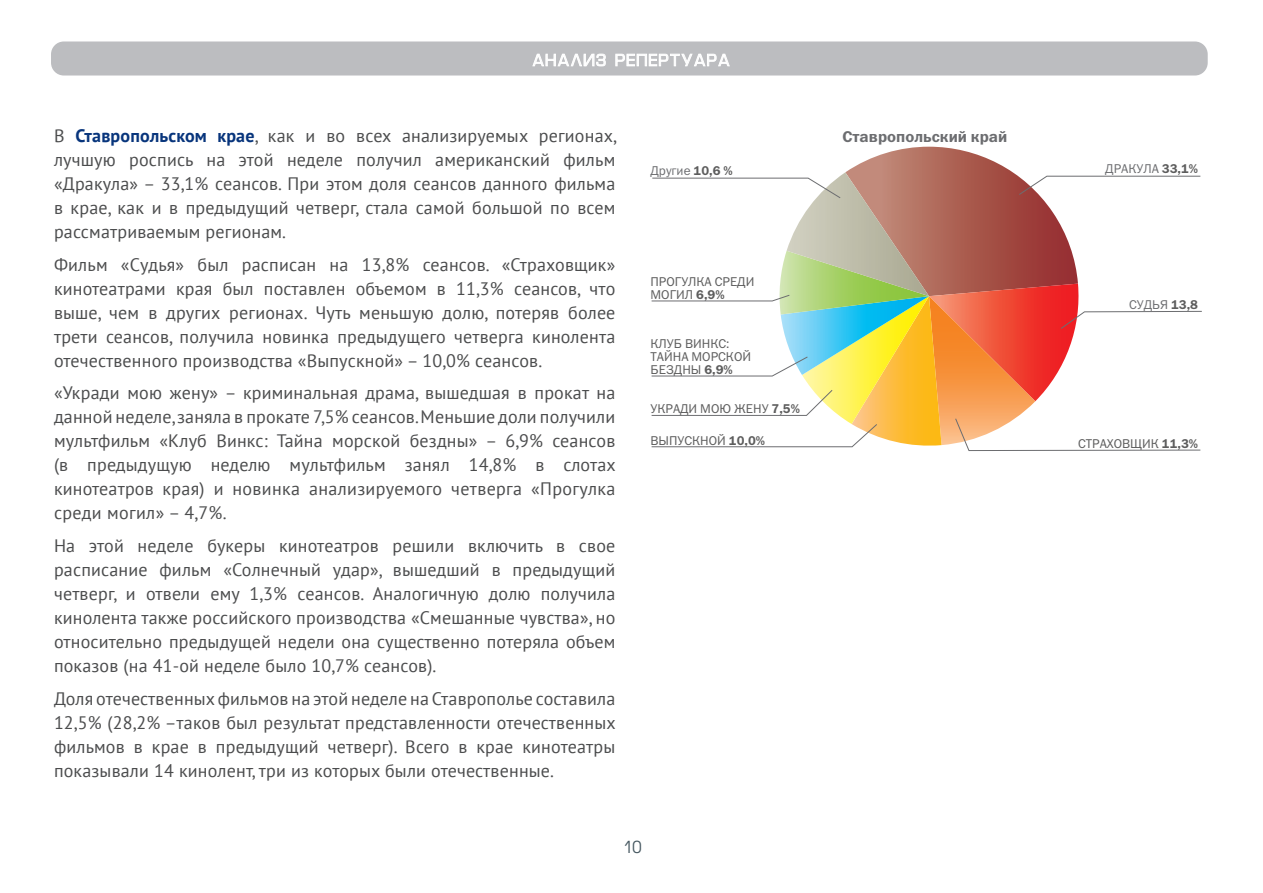
<style>
.page{position:relative;width:1263px;height:893px;background:#fff}
.page>*{position:absolute;margin:0;border:0;box-sizing:border-box;transform-origin:0 0}
.текст{font:18px/24px "PT Sans";letter-spacing:.01em;color:#4b4c4d;text-align:justify}
.t1{font:16.5px "Avant Garde Gothic Cyr";color:#455760}
.t2{font:15.6px "Franklin Gothic Demi C";color:#6c6d70}
.t3{font:12.9px/12.9px "Franklin Gothic Book C";color:#5d5d5d}
.t4{font:12.9px "Franklin Gothic Book C";color:#6c6d70}
.s1{font-weight:700;color:#08357c}
.s2{font-family:"Franklin Gothic Demi C";color:#5d5d5d}
.s3{font-family:"Franklin Gothic Demi C"}
</style>
<div class="page">
<div style="left:51px;top:41px;width:1157px;height:35px;background:#bcbdc0;border-radius:13px"></div>
<svg style="left:532px;top:53px;width:74px;height:14px"></svg>
<svg style="left:615px;top:53px;width:115px;height:14px"></svg>
<svg style="left:651px;top:147px;width:551px;height:304px"></svg>
<p class="текст" style="left:54px;top:124px;width:564px">В <span class="s1">Ставропольском крае</span>, как и во всех анализируемых регионах, лучшую роспись на этой неделе получил американский фильм «Дракула» – 33,1% сеансов. При этом доля сеансов данного фильма в крае, как и в предыдущий четверг, стала самой большой по всем рассматриваемым регионам.</p>
<p class="текст" style="left:54px;top:252px;width:563px">Фильм «Судья» был расписан на 13,8% сеансов. «Страховщик» кинотеатрами края был поставлен объемом в 11,3% сеансов, что выше, чем в других регионах. Чуть меньшую долю, потеряв более трети сеансов, получила новинка предыдущего четверга кинолента отечественного производства «Выпускной» – 10,0% сеансов.</p>
<p class="текст" style="left:54px;top:381px;width:563px">«Укради мою жену» – криминальная драма, вышедшая в прокат на данной неделе, заняла в прокате 7,5% сеансов. Меньшие доли получили мультфильм «Клуб Винкс: Тайна морской бездны» – 6,9% сеансов (в предыдущую неделю мультфильм занял 14,8% в слотах кинотеатров края) и новинка анализируемого четверга «Прогулка среди могил» – 4,7%.</p>
<p class="текст" style="left:54px;top:533px;width:563px">На этой неделе букеры кинотеатров решили включить в свое расписание фильм «Солнечный удар», вышедший в предыдущий четверг, и отвели ему 1,3% сеансов. Аналогичную долю получила кинолента также российского производства «Смешанные чувства», но относительно предыдущей недели она существенно потеряла объем показов (на 41-ой неделе было 10,7% сеансов).</p>
<p class="текст" style="left:54px;top:686px;width:563px">Доля отечественных фильмов на этой неделе на Ставрополье составила 12,5% (28,2% –таков был результат представленности отечественных фильмов в крае в предыдущий четверг). Всего в крае кинотеатры показывали 14 кинолент, три из которых были отечественные.</p>
<p class="t4" style="left:650px;top:164px;width:84px">Другие <span class="s2">10,6 %</span></p>
<p class="t3" style="left:650px;top:275px;width:105px">ПРОГУЛКА СРЕДИ<br>МОГИЛ <span class="s3">6,9%</span></p>
<p class="t3" style="left:650px;top:337px;width:102px">КЛУБ ВИНКС:<br>ТАЙНА МОРСКОЙ<br>БЕЗДНЫ <span class="s3">6,9%</span></p>
<p class="t3" style="left:650px;top:402px;width:151px">УКРАДИ МОЮ ЖЕНУ <span class="s3">7,5%</span></p>
<p class="t3" style="left:650px;top:434px;width:116px">ВЫПУСКНОЙ <span class="s3">10,0%</span></p>
<p class="t1" style="left:623px;top:837px;width:20px">10</p>
<p class="t2" style="left:842px;top:128px;width:166px">Ставропольский край</p>
<p class="t4" style="left:1105px;top:162px;width:94px">ДРАКУЛА <span class="s2">33,1%</span></p>
<p class="t4" style="left:1129px;top:297px;width:70px">СУДЬЯ <span class="s2">13,8</span></p>
<p class="t3" style="left:1078px;top:437px;width:121px">СТРАХОВЩИК <span class="s3">11,3%</span></p>
</div>
